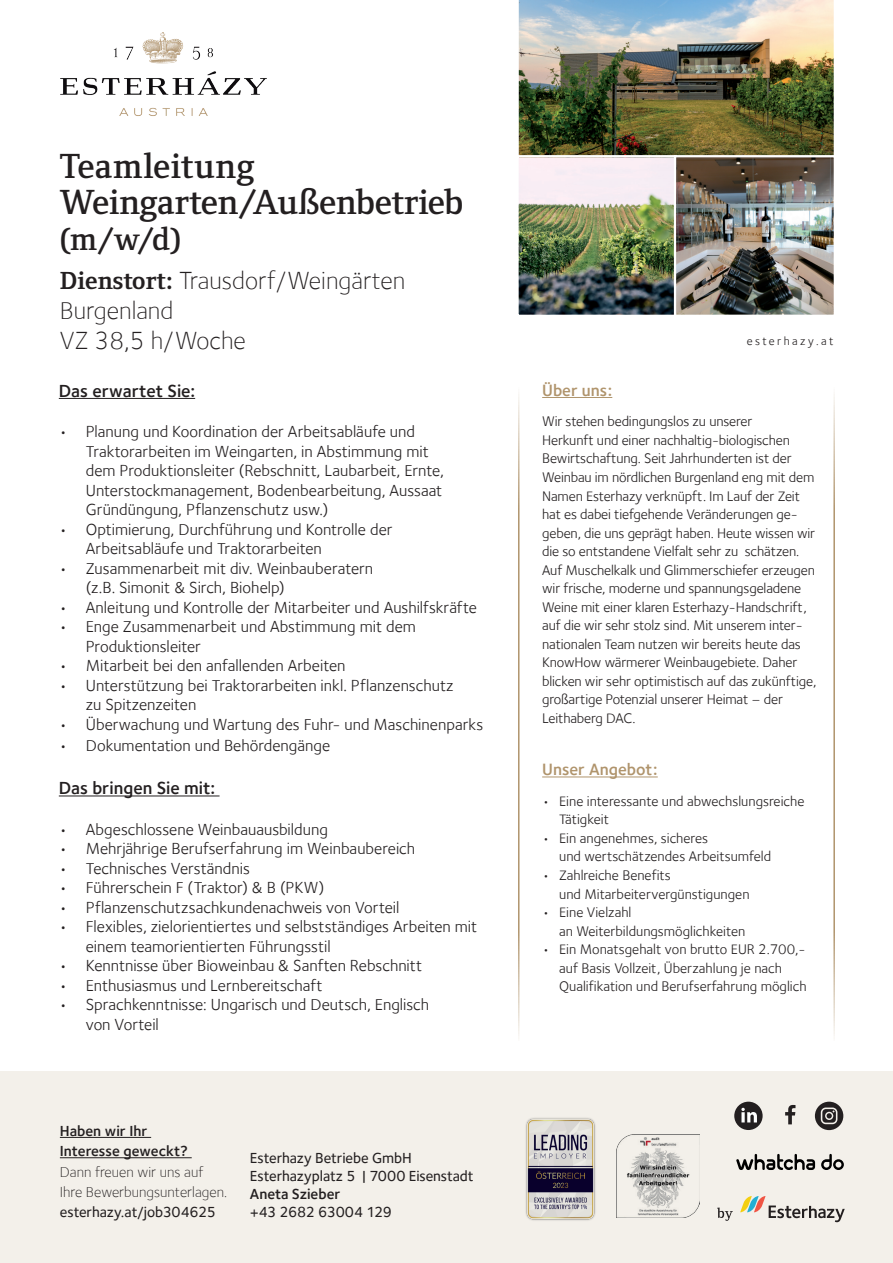
<style>
.page{position:relative;width:893px;height:1263px;background:#fff}
.page>*{position:absolute;margin:0;border:0;box-sizing:border-box;transform-origin:0 0}
.t1{font:36px "Foundry Form Serif Demi EHZY";letter-spacing:-.01em;color:#231f20}
.t2{font:36px "Foundry Form Serif Demi EHZY";letter-spacing:.01em;color:#231f20}
.t3{font:33px "Foundry Form Serif Demi EHZY";color:#231f20}
.t4{font:300 25.5px/30px "Foundry Sterling";color:#231f20}
.t5{font:600 18px "Foundry Sterling";color:#231f20}
.t6{font:600 16.8px "Foundry Sterling";color:#b0946c}
.t7{font:16.5px/19.5px "Foundry Sterling";color:#231f20}
.t8{font:500 15px "Foundry Sterling";letter-spacing:-.005em;color:#231f20}
.t9{font:300 15px/20.4px "Foundry Sterling";color:#231f20}
.t10{font:600 15px/20.4px "Foundry Sterling";color:#231f20}
.t11{font:500 15px "Foundry Sterling";letter-spacing:-.03em;color:#231f20}
.t12{font:14.4px/18.6px "Foundry Sterling";letter-spacing:-.01em;color:#231f20}
.t13{font:12px "Foundry Sterling";letter-spacing:.2em;color:#231f20}
.s1{font-family:"Foundry Form Serif Bold EHZY";font-weight:400}
</style>
<div class="page">
<div style="left:0;top:1071px;width:893px;height:192px;background:#f3f0ea"></div>
<hr style="left:518px;top:384px;width:1px;height:657px;background:#b0946c">
<hr style="left:833px;top:384px;width:2px;height:657px;background:#b0946c">
<hr style="left:542px;top:397px;width:70px;height:1px;background:#b0946c">
<hr style="left:542px;top:776px;width:116px;height:1px;background:#b0946c">
<hr style="left:59px;top:398px;width:136px;height:1px;background:#231f20">
<hr style="left:59px;top:795px;width:161px;height:1px;background:#231f20">
<hr style="left:60px;top:1137px;width:91px;height:1px;background:#231f20">
<hr style="left:60px;top:1157px;width:132px;height:1px;background:#231f20">
<img style="left:60px;top:32px;width:207px;height:84px">
<img style="left:518px;top:0;width:316px;height:154px">
<img style="left:518px;top:154px;width:316px;height:161px">
<img style="left:526px;top:1118px;width:70px;height:103px">
<svg style="left:785px;top:1105px;width:10px;height:19px"></svg>
<div style="left:734px;top:1102px;width:29px;height:28px;background:#231f20;border-radius:50%"></div>
<svg style="left:741px;top:1108px;width:16px;height:14px"></svg>
<svg style="left:815px;top:1102px;width:28px;height:28px"></svg>
<svg style="left:736px;top:1154px;width:79px;height:16px"></svg>
<svg style="left:821px;top:1154px;width:23px;height:16px"></svg>
<svg style="left:717px;top:1207px;width:16px;height:14px"></svg>
<svg style="left:740px;top:1196px;width:105px;height:26px"></svg>
<img style="left:616px;top:1134px;width:84px;height:84px">
<p class="t2" style="left:60px;top:145px;width:196px">Teamleitung</p>
<p class="t1" style="left:60px;top:181px;width:405px">Weingarten/Außenbetrieb</p>
<p class="t3" style="left:60px;top:220px;width:123px">(m/w/d)</p>
<p class="t4" style="left:60px;top:265px;width:347px"><span class="s1">Dienstort:</span> Trausdorf/Weingärten<br>Burgenland</p>
<p class="t4" style="left:60px;top:325px;width:188px">VZ 38,5 h/Woche</p>
<p class="t13" style="left:747px;top:334px;width:88px">esterhazy.at</p>
<p class="t5" style="left:59px;top:380px;width:138px">Das erwartet Sie:</p>
<p class="t7" style="left:86px;top:422px;width:360px;text-indent:-27px">• Planung und Koordination der Arbeitsabläufe und Traktorarbeiten im Weingarten, in Abstimmung mit dem Produktionsleiter (Rebschnitt, Laubarbeit, Ernte, Unterstockmanagement, Bodenbearbeitung, Aussaat Gründüngung, Pflanzenschutz usw.)</p>
<p class="t7" style="left:86px;top:519px;width:308px;text-indent:-27px">• Optimierung, Durchführung und Kontrolle der<br>Arbeitsabläufe und Traktorarbeiten</p>
<p class="t7" style="left:86px;top:558px;width:289px;text-indent:-27px">• Zusammenarbeit mit div. Weinbauberatern (z.B. Simonit &amp; Sirch, Biohelp)</p>
<p class="t7" style="left:59px;top:597px;width:420px">• Anleitung und Kontrolle der Mitarbeiter und Aushilfskräfte</p>
<p class="t7" style="left:86px;top:617px;width:332px;text-indent:-27px">• Enge Zusammenarbeit und Abstimmung mit dem<br>Produktionsleiter</p>
<p class="t7" style="left:59px;top:656px;width:288px">• Mitarbeit bei den anfallenden Arbeiten</p>
<p class="t7" style="left:86px;top:675px;width:370px;text-indent:-27px">• Unterstützung bei Traktorarbeiten inkl. Pflanzenschutz zu Spitzenzeiten</p>
<p class="t7" style="left:59px;top:714px;width:426px">• Überwachung und Wartung des Fuhr- und Maschinenparks</p>
<p class="t7" style="left:59px;top:735px;width:273px">• Dokumentation und Behördengänge</p>
<p class="t5" style="left:59px;top:777px;width:158px">Das bringen Sie mit:</p>
<p class="t7" style="left:59px;top:819px;width:271px">• Abgeschlossene Weinbauausbildung</p>
<p class="t7" style="left:59px;top:839px;width:358px">• Mehrjährige Berufserfahrung im Weinbaubereich</p>
<p class="t7" style="left:59px;top:858px;width:193px">• Technisches Verständnis</p>
<p class="t7" style="left:59px;top:878px;width:267px">• Führerschein F (Traktor) &amp; B (PKW)</p>
<p class="t7" style="left:59px;top:897px;width:342px">• Pflanzenschutzsachkundenachweis von Vorteil</p>
<p class="t7" style="left:86px;top:917px;width:393px;text-indent:-27px">• Flexibles, zielorientiertes und selbstständiges Arbeiten mit einem teamorientierten Führungsstil</p>
<p class="t7" style="left:59px;top:956px;width:365px">• Kenntnisse über Bioweinbau &amp; Sanften Rebschnitt</p>
<p class="t7" style="left:59px;top:975px;width:265px">• Enthusiasmus und Lernbereitschaft</p>
<p class="t7" style="left:86px;top:995px;width:345px;text-indent:-27px">• Sprachkenntnisse: Ungarisch und Deutsch, Englisch von Vorteil</p>
<p class="t10" style="left:60px;top:1120px;width:130px">Haben wir Ihr<br>Interesse geweckt?</p>
<p class="t9" style="left:60px;top:1161px;width:169px">Dann freuen wir uns auf<br>Ihre Bewerbungsunterlagen.</p>
<p class="t8" style="left:60px;top:1203px;width:158px">esterhazy.at/job304625</p>
<p class="t8" style="left:250px;top:1149px;width:164px">Esterhazy Betriebe GmbH</p>
<p class="t8" style="left:250px;top:1167px;width:225px">Esterhazyplatz 5 | 7000 Eisenstadt</p>
<p class="t10" style="left:250px;top:1184px;width:92px">Aneta Szieber</p>
<p class="t11" style="left:250px;top:1203px;width:144px">+43 2682 63004 129</p>
<p class="t6" style="left:542px;top:380px;width:72px">Über uns:</p>
<p class="t12" style="left:542px;top:412px;width:276px">Wir stehen bedingungslos zu unserer<br>Herkunft und einer nachhaltig-biologischen Bewirtschaftung. Seit Jahrhunderten ist der Weinbau im nördlichen Burgenland eng mit dem Namen Esterhazy verknüpft. Im Lauf der Zeit hat es dabei tiefgehende Veränderungen ge&shy;geben, die uns geprägt haben. Heute wissen wir die so entstandene Vielfalt sehr zu schätzen.<br>Auf Muschelkalk und Glimmerschiefer erzeugen wir frische, moderne und spannungsgeladene Weine mit einer klaren Esterhazy-Handschrift, auf die wir sehr stolz sind. Mit unserem inter&shy;nationalen Team nutzen wir bereits heute das KnowHow wärmerer Weinbaugebiete. Daher blicken wir sehr optimistisch auf das zukünftige, großartige Potenzial unserer Heimat – der Leithaberg DAC.</p>
<p class="t6" style="left:542px;top:760px;width:117px">Unser Angebot:</p>
<p class="t12" style="left:559px;top:791px;width:247px;text-indent:-17px">• Eine interessante und abwechslungsreiche<br>Tätigkeit</p>
<p class="t12" style="left:559px;top:829px;width:213px;text-indent:-17px">• Ein angenehmes, sicheres<br>und wertschätzendes Arbeitsumfeld</p>
<p class="t12" style="left:559px;top:866px;width:192px;text-indent:-17px">• Zahlreiche Benefits<br>und Mitarbeitervergünstigungen</p>
<p class="t12" style="left:559px;top:903px;width:188px;text-indent:-17px">• Eine Vielzahl<br>an Weiterbildungsmöglichkeiten</p>
<p class="t12" style="left:559px;top:940px;width:249px;text-indent:-17px">• Ein Monatsgehalt von brutto EUR 2.700,- auf Basis Vollzeit, Überzahlung je nach<br>Qualifikation und Berufserfahrung möglich</p>
</div>
